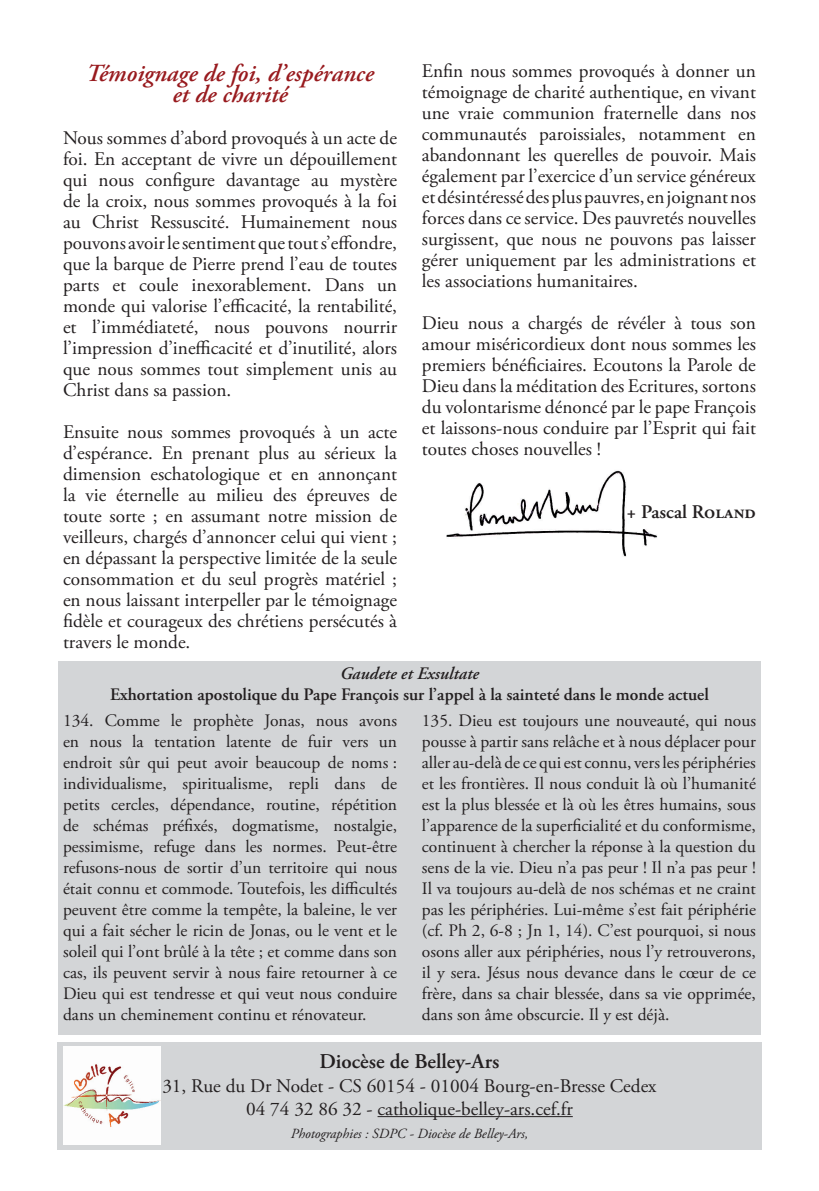
<style>
.page{position:relative;width:819px;height:1191px;background:#fff}
.page>*{position:absolute;margin:0;border:0;box-sizing:border-box;transform-origin:0 0}
.t1{font:italic 600 24.5px/21px "Adobe Garamond Pro";color:#981a1e;text-align:center}
.t2{font:600 21px "Adobe Garamond Pro";color:#231f20}
.t3{font:19.25px/21px "Adobe Garamond Pro";color:#231f20;text-align:justify}
.t4{font:600 19.25px "Adobe Garamond Pro";color:#231f20}
.t5{font:17.5px/21px "Adobe Garamond Pro";color:#231f20;text-align:justify}
.t6{font:600 17.5px "Adobe Garamond Pro";color:#231f20}
.t7{font:italic 600 17.5px "Adobe Garamond Pro";color:#231f20}
.t8{font:italic 14px "Adobe Garamond Pro";color:#231f20}
</style>
<div class="page">
<img style="left:446px;top:470px;width:212px;height:87px">
<div style="left:57px;top:1041px;width:704px;height:108px;background:#d3d5d7"></div>
<hr style="left:377px;top:1116px;width:195px;height:1px;background:#231f20">
<img style="left:63px;top:1046px;width:98px;height:98px">
<div style="left:58px;top:662px;width:702px;height:372px;background:#d3d5d7"></div>
<div style="left:58px;top:661px;width:702px;height:52px;background:#d3d5d7"></div>
<p class="t1" style="left:86px;top:63px;width:289px">Témoignage de foi, d’espérance et de charité</p>
<p class="t3" style="left:63px;top:128px;width:335px">Nous sommes d’abord provoqués à un acte de foi. En acceptant de vivre un dépouillement qui nous configure davantage au mystère de la croix, nous sommes provoqués à la foi au Christ Ressuscité. Humainement nous pouvons avoir le sentiment que tout s’effondre, que la barque de Pierre prend l’eau de toutes parts et coule inexorablement. Dans un monde qui valorise l’efficacité, la rentabilité, et l’immédiateté, nous pouvons nourrir l’impression d’inefficacité et d’inutilité, alors que nous sommes tout simplement unis au Christ dans sa passion.</p>
<p class="t3" style="left:63px;top:422px;width:335px">Ensuite nous sommes provoqués à un acte d’espérance. En prenant plus au sérieux la dimension eschatologique et en annonçant la vie éternelle au milieu des épreuves de toute sorte ; en assumant notre mission de veilleurs, chargés d’annoncer celui qui vient ; en dépassant la perspective limitée de la seule consommation et du seul progrès matériel ; en nous laissant interpeller par le témoignage fidèle et courageux des chrétiens persécutés à travers le monde.</p>
<p class="t3" style="left:422px;top:61px;width:335px">Enfin nous sommes provoqués à donner un témoignage de charité authentique, en vivant une vraie communion fraternelle dans nos communautés paroissiales, notamment en abandonnant les querelles de pouvoir. Mais également par l’exercice d’un service généreux et désintéressé des plus pauvres, en joignant nos forces dans ce service. Des pauvretés nouvelles surgissent, que nous ne pouvons pas laisser gérer uniquement par les administrations et les associations humanitaires.</p>
<p class="t3" style="left:422px;top:313px;width:335px">Dieu nous a chargés de révéler à tous son amour miséricordieux dont nous sommes les premiers bénéficiaires. Ecoutons la Parole de Dieu dans la méditation des Ecritures, sortons du volontarisme dénoncé par le pape François et laissons-nous conduire par l’Esprit qui fait toutes choses nouvelles !</p>
<p class="t4" style="left:626px;top:501px;width:131px">+ Pascal Roland</p>
<p class="t7" style="left:340px;top:663px;width:140px">Gaudete et Exsultate</p>
<p class="t6" style="left:110px;top:684px;width:600px">Exhortation apostolique du Pape François sur l’appel à la sainteté dans le monde actuel</p>
<p class="t5" style="left:63px;top:710px;width:335px">134. Comme le prophète Jonas, nous avons en nous la tentation latente de fuir vers un endroit sûr qui peut avoir beaucoup de noms : individualisme, spiritualisme, repli dans de petits cercles, dépendance, routine, répétition de schémas préfixés, dogmatisme, nostalgie, pessimisme, refuge dans les normes. Peut-être refusons-nous de sortir d’un territoire qui nous était connu et commode. Toutefois, les difficultés peuvent être comme la tempête, la baleine, le ver qui a fait sécher le ricin de Jonas, ou le vent et le soleil qui l’ont brûlé à la tête ; et comme dans son cas, ils peuvent servir à nous faire retourner à ce Dieu qui est tendresse et qui veut nous conduire dans un cheminement continu et rénovateur.</p>
<p class="t5" style="left:422px;top:710px;width:335px">135. Dieu est toujours une nouveauté, qui nous pousse à partir sans relâche et à nous déplacer pour aller au-delà de ce qui est connu, vers les périphéries et les frontières. Il nous conduit là où l’humanité est la plus blessée et là où les êtres humains, sous l’apparence de la superficialité et du conformisme, continuent à chercher la réponse à la question du sens de la vie. Dieu n’a pas peur ! Il n’a pas peur !<br>Il va toujours au-delà de nos schémas et ne craint pas les périphéries. Lui-même s’est fait périphérie (cf. Ph 2, 6-8 ; Jn 1, 14). C’est pourquoi, si nous osons aller aux périphéries, nous l’y retrouverons, il y sera. Jésus nous devance dans le cœur de ce frère, dans sa chair blessée, dans sa vie opprimée, dans son âme obscurcie. Il y est déjà.</p>
<p class="t2" style="left:319px;top:1049px;width:181px">Diocèse de Belley-Ars</p>
<p class="t3" style="left:162px;top:1074px;width:495px;line-height:23.1px;text-align:center">31, Rue du Dr Nodet - CS 60154 - 01004 Bourg-en-Bresse Cedex<br>04 74 32 86 32 - catholique-belley-ars.cef.fr</p>
<p class="t8" style="left:291px;top:1125px;width:239px">Photographies : SDPC - Diocèse de Belley-Ars,</p>
</div>
